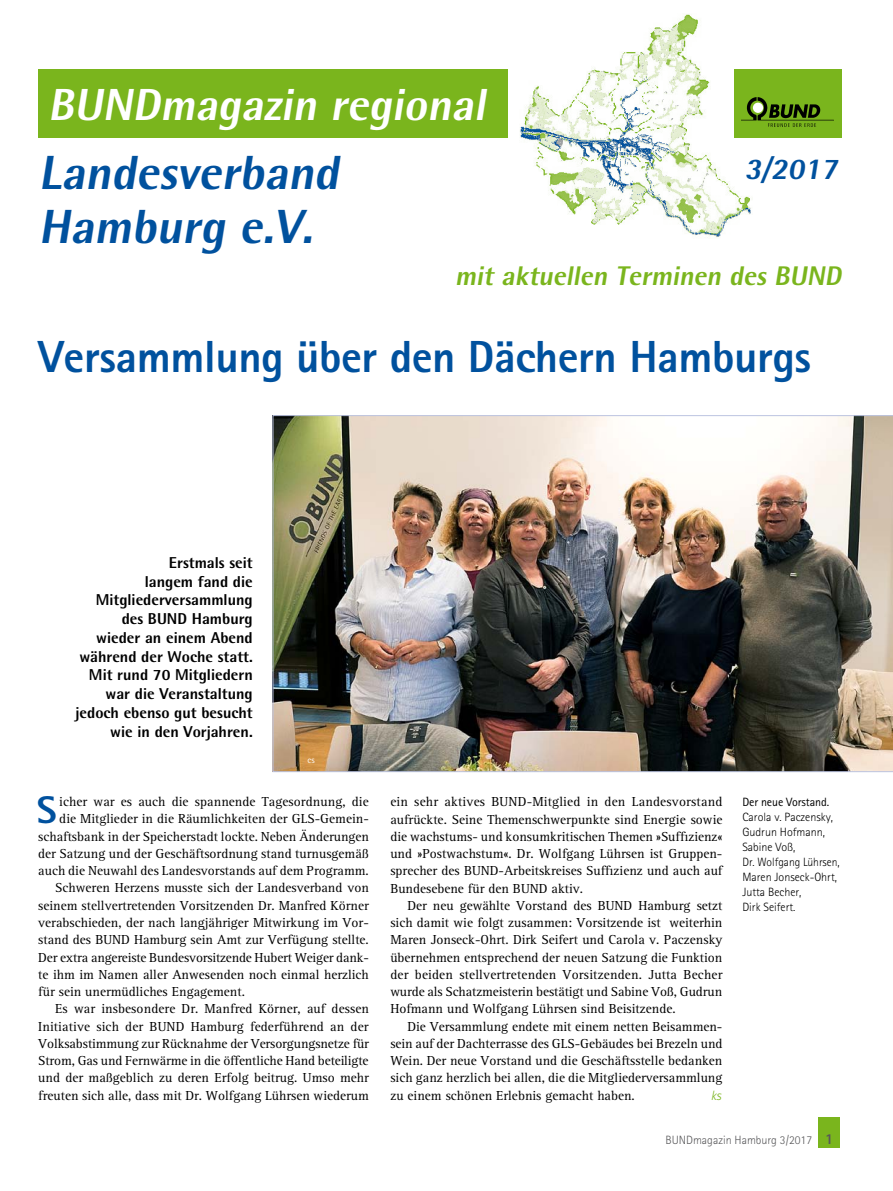
<style>
.page{position:relative;width:893px;height:1191px;background:#fff}
.page>*{position:absolute;margin:0;border:0;box-sizing:border-box;transform-origin:0 0}
.t1{font:italic 800 48px "Agfa Rotis Semisans";color:#00519e}
.t2{font:800 45px "Agfa Rotis Sans Serif";letter-spacing:-.01em;color:#00519e}
.t3{font:italic 800 45px "Agfa Rotis Semisans";color:#fff}
.t4{font:800 38.55px "Agfa Rotis Sans Serif";color:#00519e}
.t5{font:italic 800 30px "Agfa Rotis Semisans";color:#00519e}
.t6{font:italic 800 27px "Agfa Rotis Semisans";color:#7ab51d}
.t7{font:800 15.75px/18.8px "Agfa Rotis Semisans";color:#000;text-align:right}
.t8{font:13.5px/17.2px "Agfa Rotis Serif";color:#000;text-align:justify}
.t9{font:italic 300 13.5px "Agfa Rotis Sans Serif";color:#7ab51d}
.t10{font:300 12px/15px "Agfa Rotis Sans Serif";color:#000}
.t11{font:300 12px "Agfa Rotis Sans Serif";color:#58585a}
.t12{font:12px "Agfa Rotis Sans Serif";letter-spacing:-.01em;color:#000}
.t13{font:9px "Agfa Rotis Sans Serif";color:#fff}
.s1{font-weight:800;font-size:15px}
</style>
<div class="page">
<div style="left:819px;top:1117px;width:21px;height:30px;background:#7ab51d"></div>
<img style="left:520px;top:14px;width:233px;height:224px">
<div style="left:734px;top:70px;width:107px;height:68px;background:#7ab51d"></div>
<div style="left:38px;top:70px;width:470px;height:68px;background:#7ab51d"></div>
<img style="left:741px;top:98px;width:93px;height:28px">
<img style="left:273px;top:415px;width:620px;height:357px">
<h2 class="t3" style="left:48px;top:76px;width:447px">BUNDmagazin regional</h2>
<h1 class="t1" style="left:39px;top:142px;width:311px">Landesverband</h1>
<h3 class="t5" style="left:745px;top:150px;width:100px">3/2017</h3>
<h1 class="t1" style="left:39px;top:196px;width:285px">Hamburg e.V.</h1>
<h3 class="t6" style="left:455px;top:258px;width:393px">mit aktuellen Terminen des BUND</h3>
<h2 class="t2" style="left:38px;top:328px;width:774px">Versammlung über den Dächern Hamburgs</h2>
<p class="t7" style="left:76px;top:553px;width:179px">Erstmals seit<br>langem fand die<br>Mitgliederversammlung des BUND Hamburg wieder an einem Abend während der Woche statt.<br>Mit rund 70 Mitgliedern war die Veranstaltung jedoch ebenso gut besucht wie in den Vorjahren.</p>
<p class="t13" style="left:307px;top:754px;width:9px">cs</p>
<h3 class="t4" style="left:37px;top:786px;width:21px">S</h3>
<p class="t8" style="left:59px;top:793px;width:311px">icher war es auch die spannende Tagesordnung, die</p>
<p class="t8" style="left:59px;top:810px;width:311px">die Mitglieder in die Räumlichkeiten der GLS-Gemein-</p>
<p class="t8" style="left:38px;top:828px;width:332px">schaftsbank in der Speicherstadt lockte. Neben Änderungen</p>
<p class="t8" style="left:38px;top:845px;width:332px">der Satzung und der Geschäftsordnung stand turnusgemäß</p>
<p class="t8" style="left:38px;top:862px;width:332px">auch die Neuwahl des Landesvorstands auf dem Programm.</p>
<p class="t8" style="left:55px;top:879px;width:315px">Schweren Herzens musste sich der Landesverband von</p>
<p class="t8" style="left:38px;top:897px;width:332px">seinem stellvertretenden Vorsitzenden Dr. Manfred Körner</p>
<p class="t8" style="left:38px;top:914px;width:332px">verabschieden, der nach langjähriger Mitwirkung im Vor-</p>
<p class="t8" style="left:38px;top:931px;width:332px">stand des BUND Hamburg sein Amt zur Verfügung stellte.</p>
<p class="t8" style="left:38px;top:948px;width:332px">Der extra angereiste Bundesvorsitzende Hubert Weiger dank-</p>
<p class="t8" style="left:38px;top:966px;width:332px">te ihm im Namen aller Anwesenden noch einmal herzlich</p>
<p class="t8" style="left:38px;top:983px;width:208px">für sein unermüdliches Engagement.</p>
<p class="t8" style="left:55px;top:1000px;width:315px">Es war insbesondere Dr. Manfred Körner, auf dessen</p>
<p class="t8" style="left:38px;top:1017px;width:332px">Initiative sich der BUND Hamburg federführend an der</p>
<p class="t8" style="left:38px;top:1035px;width:332px">Volksabstimmung zur Rücknahme der Versorgungsnetze für</p>
<p class="t8" style="left:38px;top:1052px;width:332px">Strom, Gas und Fernwärme in die öffentliche Hand beteiligte</p>
<p class="t8" style="left:38px;top:1069px;width:332px">und der maßgeblich zu deren Erfolg beitrug. Umso mehr</p>
<p class="t8" style="left:38px;top:1086px;width:332px">freuten sich alle, dass mit Dr. Wolfgang Lührsen wiederum</p>
<p class="t8" style="left:390px;top:793px;width:334px">ein sehr aktives BUND-Mitglied in den Landesvorstand aufrückte. Seine Themenschwerpunkte sind Energie sowie die wachstums- und konsumkritischen Themen »Suffizienz« und »Postwachstum«. Dr. Wolfgang Lührsen ist Gruppen&shy;sprecher des BUND-Arbeitskreises Suffizienz und auch auf Bundesebene für den BUND aktiv.</p>
<p class="t8" style="left:390px;top:897px;width:334px;text-indent:17px">Der neu gewählte Vorstand des BUND Hamburg setzt sich damit wie folgt zusammen: Vorsitzende ist weiterhin Maren Jonseck-Ohrt. Dirk Seifert und Carola v. Paczensky übernehmen entsprechend der neuen Satzung die Funktion der beiden stellvertretenden Vorsitzenden. Jutta Becher wurde als Schatzmeisterin bestätigt und Sabine Voß, Gudrun Hofmann und Wolfgang Lührsen sind Beisitzende.</p>
<p class="t8" style="left:390px;top:1018px;width:334px;text-indent:17px">Die Versammlung endete mit einem netten Beisammen&shy;sein auf der Dachterrasse des GLS-Gebäudes bei Brezeln und Wein. Der neue Vorstand und die Geschäftsstelle bedanken sich ganz herzlich bei allen, die die Mitgliederversammlung zu einem schönen Erlebnis gemacht haben.</p>
<p class="t9" style="left:711px;top:1087px;width:12px">ks</p>
<p class="t12" style="left:742px;top:794px;width:88px">Der neue Vorstand.</p>
<p class="t10" style="left:742px;top:809px;width:99px">Carola v. Paczensky,<br>Gudrun Hofmann,<br>Sabine Voß,<br>Dr. Wolfgang Lührsen,<br>Maren Jonseck-Ohrt,<br>Jutta Becher,<br>Dirk Seifert.</p>
<p class="t11" style="left:665px;top:1132px;width:170px">BUNDmagazin Hamburg 3/2017 <span class="s1">1</span></p>
</div>
